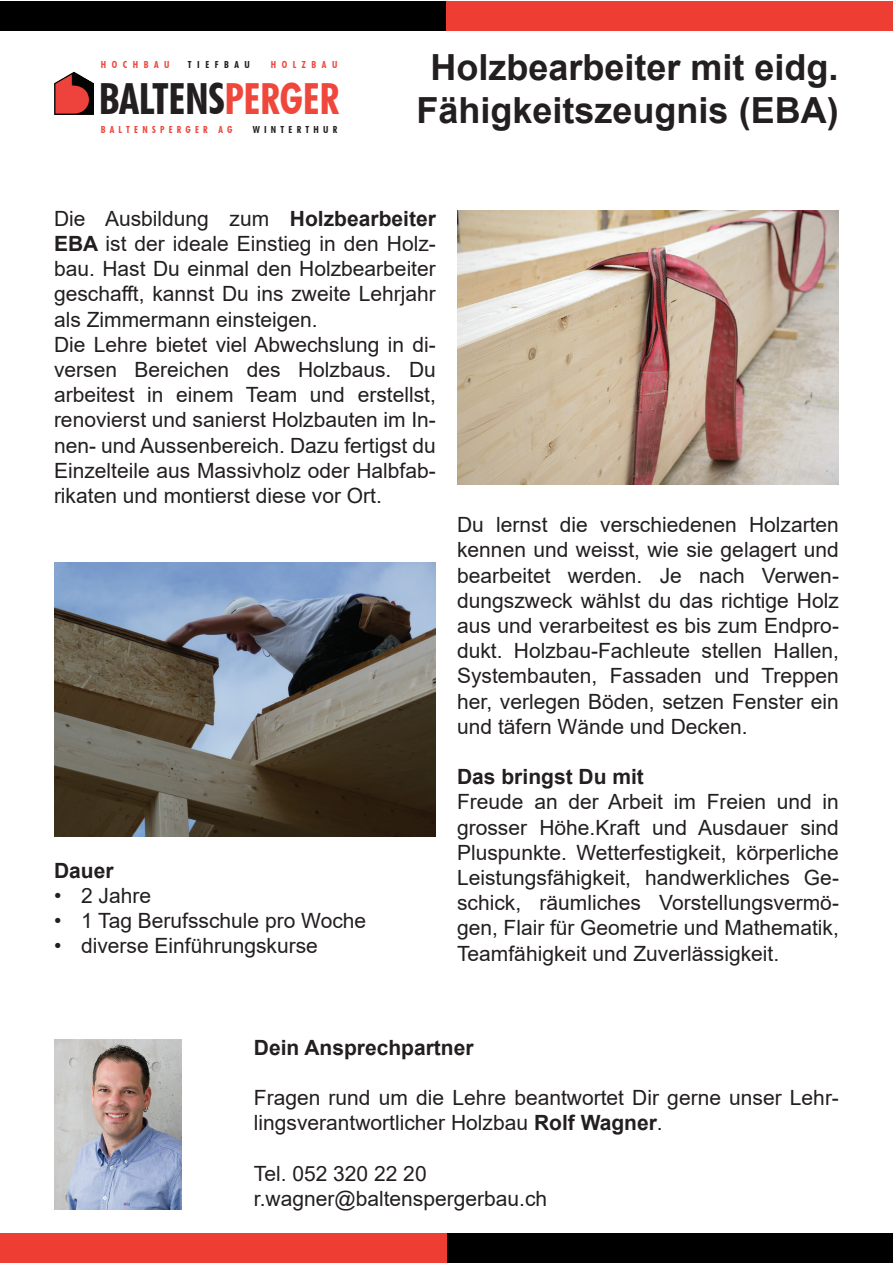
<style>
.page{position:relative;width:893px;height:1263px;background:#fff}
.page>*{position:absolute;margin:0;border:0;box-sizing:border-box;transform-origin:0 0}
.t1{font:700 condensed 42.9px "Futura BT";letter-spacing:-.01em;color:#231f20}
.t2{font:700 36px/43.2px "Arial";color:#231f20;text-align:center}
.t3{font:21px/25.2px "Arial";color:#231f20}
.t4{font:700 21px "Arial";color:#231f20}
.t5{font:700 condensed 9.75px "Futura BT";color:#ef473c}
.t6{font:700 condensed 9.75px "Futura BT";color:#231f20}
.s1{color:#ef473c}
.s2{font-weight:700}
</style>
<div class="page">
<img style="left:54px;top:1039px;width:128px;height:171px">
<img style="left:457px;top:210px;width:382px;height:275px">
<img style="left:54px;top:562px;width:382px;height:274px">
<img style="left:54px;top:71px;width:40px;height:44px">
<div style="left:0;top:1px;width:446px;height:29px;background:#000"></div>
<div style="left:446px;top:1px;width:447px;height:29px;background:#ee3e34"></div>
<div style="left:446px;top:1234px;width:447px;height:29px;background:#000"></div>
<div style="left:0;top:1234px;width:446px;height:29px;background:#ee3e34"></div>
<p class="t5" style="left:101px;top:58px;width:70px">H O C H B A U</p>
<p class="t6" style="left:188px;top:58px;width:64px">T I E F B A U</p>
<p class="t5" style="left:271px;top:58px;width:68px">H O L Z B A U</p>
<h1 class="t1" style="left:99px;top:72px;width:242px">BALTENS<span class="s1">PERGER</span></h1>
<p class="t5" style="left:101px;top:124px;width:133px">B A L T E N S P E R G E R A G</p>
<p class="t6" style="left:253px;top:124px;width:86px">W I N T E R T H U R</p>
<h2 class="t2" style="left:417px;top:46px;width:424px">Holzbearbeiter mit eidg.<br>Fähigkeitszeugnis (EBA)</h2>
<p class="t3" style="left:54px;top:206px;width:383px">Die Ausbildung zum <span class="s2">Holzbearbeiter EBA</span> ist der ideale Einstieg in den Holz&shy;bau. Hast Du einmal den Holzbearbeiter geschafft, kannst Du ins zweite Lehrjahr als Zimmermann einsteigen.<br>Die Lehre bietet viel Abwechslung in di&shy;versen Bereichen des Holzbaus. Du arbeitest in einem Team und erstellst, renovierst und sanierst Holzbauten im In&shy;nen- und Aussenbereich. Dazu fertigst du Einzelteile aus Massivholz oder Halbfab&shy;rikaten und montierst diese vor Ort.</p>
<p class="t4" style="left:54px;top:856px;width:61px">Dauer</p>
<p class="t3" style="left:54px;top:883px;width:99px">• 2 Jahre</p>
<p class="t3" style="left:54px;top:908px;width:314px">• 1 Tag Berufsschule pro Woche</p>
<p class="t3" style="left:54px;top:933px;width:265px">• diverse Einführungskurse</p>
<p class="t3" style="left:457px;top:512px;width:383px;text-align:justify">Du lernst die verschiedenen Holzarten kennen und weisst, wie sie gelagert und bearbeitet werden. Je nach Verwen&shy;dungszweck wählst du das richtige Holz aus und verarbeitest es bis zum Endpro&shy;dukt. Holzbau-Fachleute stellen Hallen, Systembauten, Fassaden und Treppen her, verlegen Böden, setzen Fenster ein und täfern Wände und Decken.</p>
<p class="t4" style="left:457px;top:762px;width:188px">Das bringst Du mit</p>
<p class="t3" style="left:457px;top:789px;width:383px;text-align:justify">Freude an der Arbeit im Freien und in grosser Höhe.Kraft und Ausdauer sind Pluspunkte. Wetterfestigkeit, körperliche Leistungsfähigkeit, handwerkliches Ge&shy;schick, räumliches Vorstellungsvermö&shy;gen, Flair für Geometrie und Mathematik, Teamfähigkeit und Zuverlässigkeit.</p>
<p class="t4" style="left:254px;top:1032px;width:221px">Dein Ansprechpartner</p>
<p class="t3" style="left:254px;top:1085px;width:587px">Fragen rund um die Lehre beantwortet Dir gerne unser Lehr&shy;lingsverantwortlicher Holzbau <span class="s2">Rolf Wagner</span>.</p>
<p class="t3" style="left:254px;top:1160px;width:295px">Tel. 052 320 22 20 r.wagner@baltenspergerbau.ch</p>
</div>
